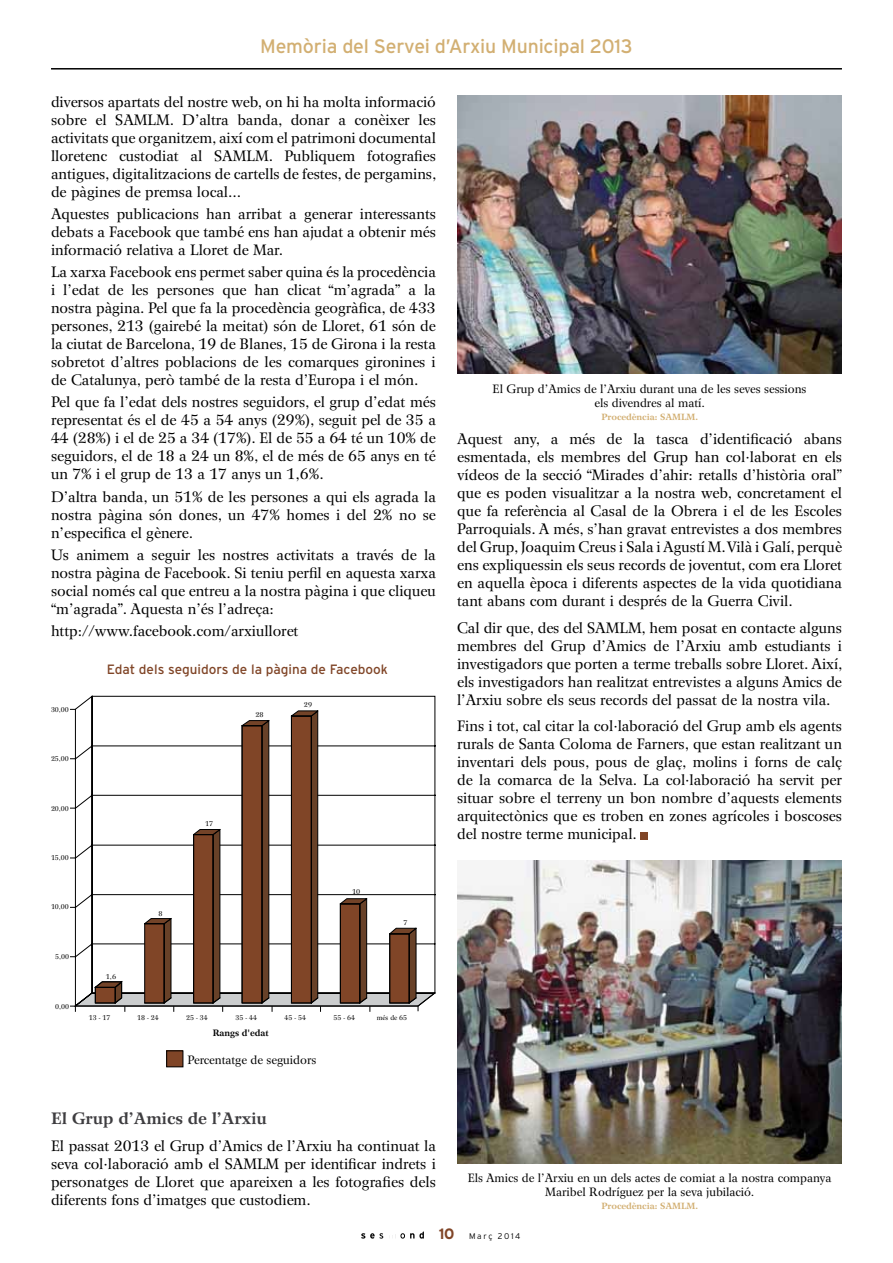
<style>
.page{position:relative;width:893px;height:1263px;background:#fff}
.page>*{position:absolute;margin:0;border:0;box-sizing:border-box;transform-origin:0 0}
.t1{font:19.5px "Interstate";letter-spacing:-.01em;color:#d2af72}
.t2{font:700 16.5px "Wilke LT Std";color:#3e3d40}
.t3{font:15px/18px "Wilke LT Std";color:#000;text-align:justify}
.t4{font:13.5px "Interstate";color:#804527}
.t5{font:12px/14.4px "Wilke LT Std";color:#000;text-align:center}
.t6{font:700 9.15px "Wilke LT Std";color:#000}
.t7{font:700 9px "Wilke LT Std";color:#d2af72}
.t8{font:300 8.25px "Interstate";letter-spacing:.2em;color:#000}
.t9{font:6.9px "Wilke LT Std";color:#000}
.s1{font-weight:700;font-size:15px;color:#804527}
</style>
<div class="page">
<svg style="left:361px;top:1231px;width:63px;height:7px"></svg>
<hr style="left:51px;top:68px;width:791px;height:2px;background:#000">
<div style="left:641px;top:832px;width:7px;height:7px;background:#804527"></div>
<img style="left:457px;top:96px;width:385px;height:278px">
<img style="left:457px;top:861px;width:385px;height:303px">
<svg style="left:74px;top:695px;width:362px;height:299px"></svg>
<svg style="left:71px;top:709px;width:364px;height:302px"></svg>
<div style="left:167px;top:1051px;width:16px;height:16px;background:#804527"></div>
<div style="left:166px;top:1051px;width:17px;height:16px;border:1px solid #000"></div>
<h1 class="t1" style="left:260px;top:35px;width:374px">Memòria del Servei d’Arxiu Municipal 2013</h1>
<p class="t3" style="left:51px;top:92px;width:387px">diversos apartats del nostre web, on hi ha molta informació sobre el SAMLM. D’altra banda, donar a conèixer les activitats que organitzem, així com el patrimoni documental lloretenc custodiat al SAMLM. Publiquem fotografies antigues, digitalitzacions de cartells de festes, de pergamins, de pàgines de premsa local...</p>
<p class="t3" style="left:51px;top:205px;width:386px">Aquestes publicacions han arribat a generar interessants debats a Facebook que també ens han ajudat a obtenir més informació relativa a Lloret de Mar.</p>
<p class="t3" style="left:51px;top:263px;width:386px">La xarxa Facebook ens permet saber quina és la procedència i l’edat de les persones que han clicat “m’agrada” a la nostra pàgina. Pel que fa la procedència geogràfica, de 433 persones, 213 (gairebé la meitat) són de Lloret, 61 són de la ciutat de Barcelona, 19 de Blanes, 15 de Girona i la resta sobretot d’altres poblacions de les comarques gironines i de Catalunya, però també de la resta d’Europa i el món.</p>
<p class="t3" style="left:51px;top:393px;width:386px">Pel que fa l’edat dels nostres seguidors, el grup d’edat més representat és el de 45 a 54 anys (29%), seguit pel de 35 a 44 (28%) i el de 25 a 34 (17%). El de 55 a 64 té un 10% de seguidors, el de 18 a 24 un 8%, el de més de 65 anys en té un 7% i el grup de 13 a 17 anys un 1,6%.</p>
<p class="t3" style="left:51px;top:487px;width:386px">D’altra banda, un 51% de les persones a qui els agrada la nostra pàgina són dones, un 47% homes i del 2% no se n’especifica el gènere.</p>
<p class="t3" style="left:51px;top:546px;width:386px">Us animem a seguir les nostres activitats a través de la nostra pàgina de Facebook. Si teniu perfil en aquesta xarxa social només cal que entreu a la nostra pàgina i que cliqueu “m’agrada”. Aquesta n’és l’adreça:</p>
<p class="t3" style="left:51px;top:622px;width:249px">http://www.facebook.com/arxiulloret</p>
<p class="t5" style="left:493px;top:382px;width:315px">El Grup d’Amics de l’Arxiu durant una de les seves sessions els divendres al matí.</p>
<p class="t7" style="left:601px;top:412px;width:98px">Procedència: SAMLM.</p>
<p class="t3" style="left:457px;top:430px;width:386px">Aquest any, a més de la tasca d’identificació abans esmentada, els membres del Grup han col·laborat en els vídeos de la secció “Mirades d’ahir: retalls d’història oral” que es poden visualitzar a la nostra web, concretament el que fa referència al Casal de la Obrera i el de les Escoles Parroquials. A més, s’han gravat entrevistes a dos membres del Grup, Joaquim Creus i Sala i Agustí M. Vilà i Galí, perquè ens expliquessin els seus records de joventut, com era Lloret en aquella època i diferents aspectes de la vida quotidiana tant abans com durant i després de la Guerra Civil.</p>
<p class="t3" style="left:457px;top:619px;width:387px">Cal dir que, des del SAMLM, hem posat en contacte alguns membres del Grup d’Amics de l’Arxiu amb estudiants i investigadors que porten a terme treballs sobre Lloret. Així, els investigadors han realitzat entrevistes a alguns Amics de l’Arxiu sobre els seus records del passat de la nostra vila.</p>
<p class="t3" style="left:457px;top:717px;width:386px">Fins i tot, cal citar la col·laboració del Grup amb els agents rurals de Santa Coloma de Farners, que estan realitzant un inventari dels pous, pous de glaç, molins i forns de calç de la comarca de la Selva. La col·laboració ha servit per situar sobre el terreny un bon nombre d’aquests elements arquitectònics que es troben en zones agrícoles i boscoses del nostre terme municipal.</p>
<p class="t4" style="left:107px;top:662px;width:283px">Edat dels seguidors de la pàgina de Facebook</p>
<p class="t9" style="left:304px;top:701px;width:10px">29</p>
<p class="t9" style="left:51px;top:705px;width:19px">30,00</p>
<p class="t9" style="left:255px;top:710px;width:10px">28</p>
<p class="t9" style="left:51px;top:755px;width:19px">25,00</p>
<p class="t9" style="left:51px;top:804px;width:19px">20,00</p>
<p class="t9" style="left:205px;top:819px;width:10px">17</p>
<p class="t9" style="left:51px;top:853px;width:19px">15,00</p>
<p class="t9" style="left:51px;top:903px;width:19px">10,00</p>
<p class="t9" style="left:55px;top:953px;width:15px">5,00</p>
<p class="t9" style="left:55px;top:1002px;width:15px">0,00</p>
<p class="t9" style="left:106px;top:972px;width:12px">1,6</p>
<p class="t9" style="left:159px;top:909px;width:6px">8</p>
<p class="t9" style="left:352px;top:887px;width:10px">10</p>
<p class="t9" style="left:403px;top:918px;width:6px">7</p>
<p class="t9" style="left:89px;top:1014px;width:23px">13 - 17</p>
<p class="t9" style="left:137px;top:1014px;width:23px">18 - 24</p>
<p class="t9" style="left:186px;top:1014px;width:23px">25 - 34</p>
<p class="t9" style="left:236px;top:1014px;width:23px">35 - 44</p>
<p class="t9" style="left:285px;top:1014px;width:23px">45 - 54</p>
<p class="t9" style="left:333px;top:1014px;width:23px">55 - 64</p>
<p class="t9" style="left:377px;top:1014px;width:32px">més de 65</p>
<p class="t6" style="left:213px;top:1027px;width:57px">Rangs d'edat</p>
<p class="t5" style="left:187px;top:1052px;width:130px">Percentatge de seguidors</p>
<p class="t2" style="left:51px;top:1108px;width:218px">El Grup d’Amics de l’Arxiu</p>
<p class="t3" style="left:51px;top:1136px;width:386px">El passat 2013 el Grup d’Amics de l’Arxiu ha continuat la seva col·laboració amb el SAMLM per identificar indrets i personatges de Lloret que apareixen a les fotografies dels diferents fons d’imatges que custodiem.</p>
<p class="t5" style="left:468px;top:1170px;width:365px">Els Amics de l’Arxiu en un dels actes de comiat a la nostra companya<br>Maribel Rodríguez per la seva jubilació.</p>
<p class="t7" style="left:601px;top:1200px;width:98px">Procedència: SAMLM.</p>
<p class="t8" style="left:439px;top:1231px;width:83px"><span class="s1">10</span> Març 2014</p>
</div>
